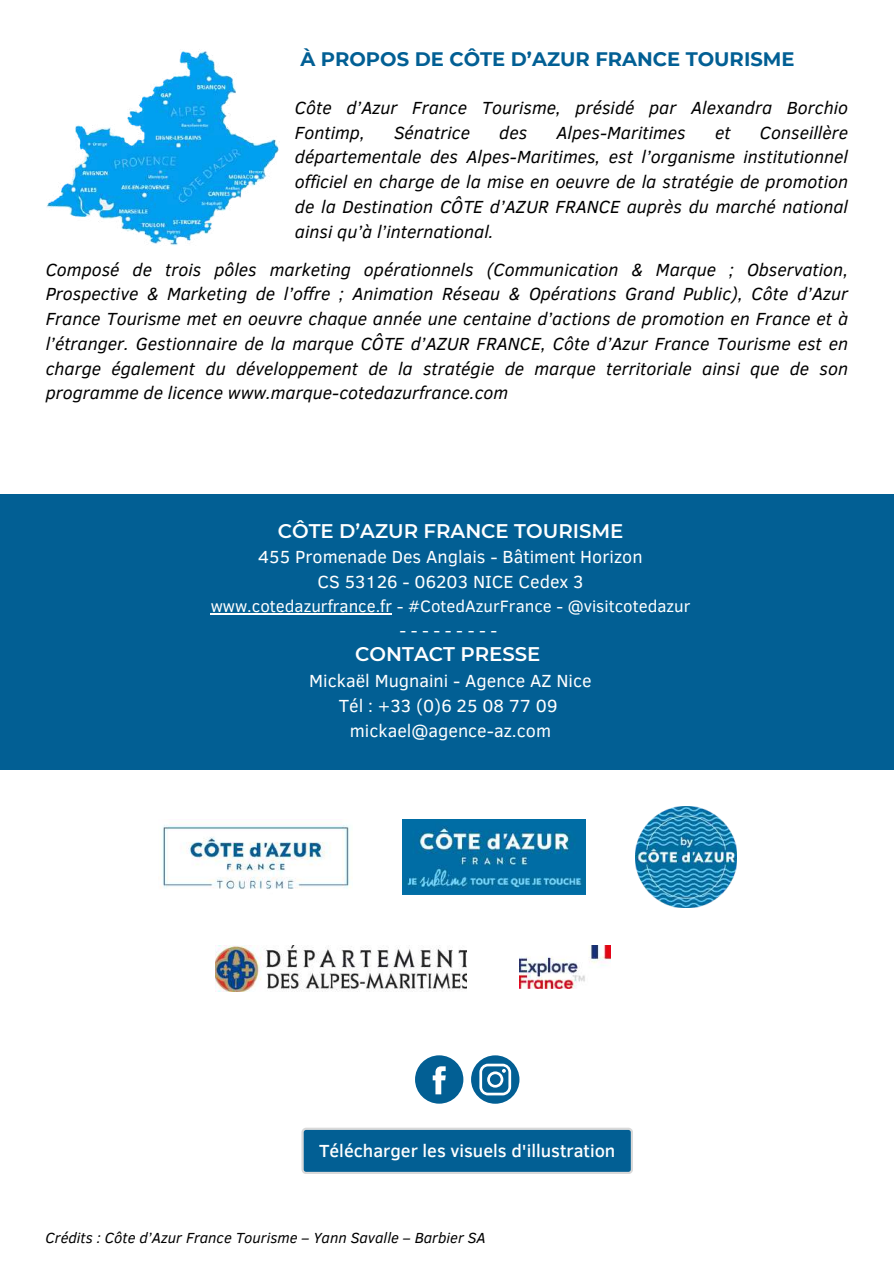
<style>
.page{position:relative;width:894px;height:1264px;background:#fff}
.page>*{position:absolute;margin:0;border:0;box-sizing:border-box;transform-origin:0 0}
.t1{font:600 19.65px "Montserrat";color:#fff}
.t2{font:700 19.5px "Montserrat";color:#025f94}
.t3{font:italic 18px/24.8px "Clear Sans";color:#000;text-align:justify}
.t4{font:18px/24.8px "Clear Sans";color:#fff;text-align:center}
.t5{font:500 18px "Clear Sans";color:#fff}
.t6{font:16.95px/23.7px "Clear Sans";color:#fff;text-align:center}
.t7{font:italic 15px "Clear Sans";color:#000}
</style>
<div class="page">
<img style="left:46px;top:51px;width:233px;height:195px">
<div style="left:0;top:494px;width:893px;height:275px;background:#025f94"></div>
<svg style="left:301px;top:1127px;width:332px;height:47px;background:#1c6e9d"></svg>
<svg style="left:415px;top:1055px;width:48px;height:48px"></svg>
<svg style="left:471px;top:1055px;width:48px;height:48px"></svg>
<img style="left:160px;top:825px;width:191px;height:64px">
<img style="left:403px;top:819px;width:182px;height:75px">
<img style="left:635px;top:806px;width:100px;height:102px">
<img style="left:216px;top:945px;width:250px;height:46px">
<img style="left:519px;top:945px;width:91px;height:43px">
<hr style="left:211px;top:613px;width:181px;height:1px;background:#fff">
<p class="t2" style="left:300px;top:47px;width:495px">À PROPOS DE CÔTE D’AZUR FRANCE TOURISME</p>
<p class="t3" style="left:295px;top:94px;width:554px">Côte d’Azur France Tourisme, présidé par Alexandra Borchio<br>Fontimp,</p>
<p class="t3" style="left:295px;top:119px;width:554px;text-indent:465px">Conseillère départementale des Alpes-Maritimes, est l’organisme institutionnel officiel en charge de la mise en oeuvre de la stratégie de promotion de la Destination CÔTE d’AZUR FRANCE auprès du marché national ainsi qu’à l’international.</p>
<p class="t3" style="left:46px;top:256px;width:803px">Composé de trois pôles marketing opérationnels (Communication &amp; Marque ; Observation, Prospective &amp; Marketing de l’offre ; Animation Réseau &amp; Opérations Grand Public), Côte d’Azur France Tourisme met en oeuvre chaque année une centaine d’actions de promotion en France et à l’étranger. Gestionnaire de la marque CÔTE d’AZUR FRANCE, Côte d’Azur France Tourisme est en charge également du développement de la stratégie de marque territoriale ainsi que de son programme de licence www.marque-cotedazurfrance.com</p>
<p class="t3" style="left:394px;top:119px;width:77px">Sénatrice</p>
<p class="t3" style="left:499px;top:119px;width:29px">des</p>
<p class="t3" style="left:556px;top:119px;width:131px">Alpes-Maritimes</p>
<p class="t3" style="left:714px;top:119px;width:17px">et</p>
<p class="t1" style="left:278px;top:518px;width:347px">CÔTE D’AZUR FRANCE TOURISME</p>
<p class="t4" style="left:258px;top:544px;width:386px">455 Promenade Des Anglais - Bâtiment Horizon<br>CS 53126 - 06203 NICE Cedex 3</p>
<p class="t6" style="left:211px;top:593px;width:481px">www.cotedazurfrance.fr - #CotedAzurFrance - @visitcotedazur ---------</p>
<p class="t1" style="left:355px;top:642px;width:187px">CONTACT PRESSE</p>
<p class="t4" style="left:309px;top:667px;width:284px">Mickaël Mugnaini - Agence AZ Nice<br>Tél : +33 (0)6 25 08 77 09 mickael@agence-az.com</p>
<p class="t5" style="left:319px;top:1137px;width:298px">Télécharger les visuels d'illustration</p>
<p class="t7" style="left:45px;top:1226px;width:442px">Crédits : Côte d’Azur France Tourisme – Yann Savalle – Barbier SA</p>
</div>
